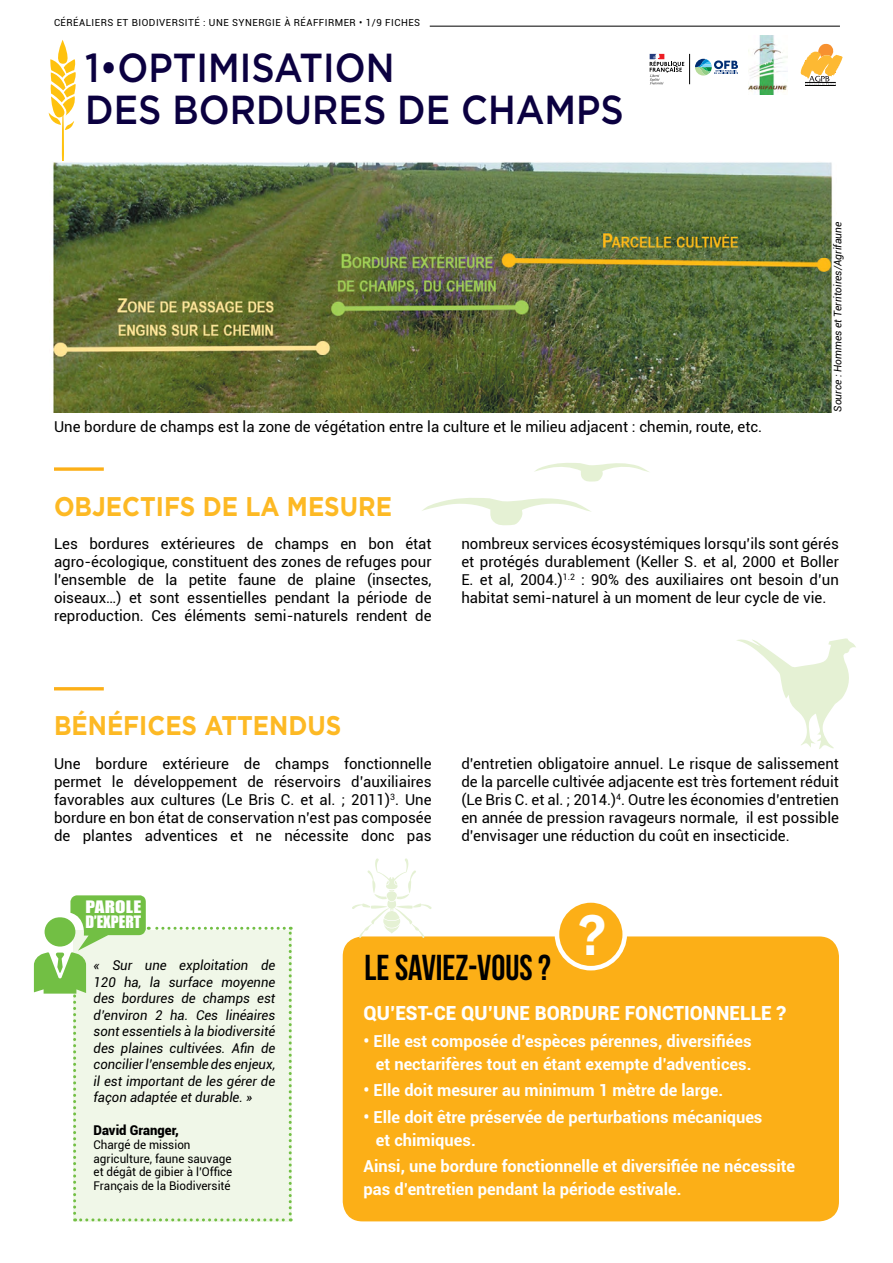
<style>
.page{position:relative;width:893px;height:1263px;background:#fff}
.page>*{position:absolute;margin:0;border:0;box-sizing:border-box;transform-origin:0 0}
.t1{font:700 56.1px "Akzidenz Grotesk BE";color:#fff;scale:.85 1}
.t2{font:500 40.5px/42px "Gotham";color:#0b0040;scale:.9 1}
.t3{font:700 36px "Bebas Neue";color:#000}
.t4{font:700 27px "Gotham";color:#fdb924;scale:.9 1}
.t5{font:900 19.5px "Roboto";color:#fff}
.t6{font:700 16.5px/22.5px "Roboto";color:#fff}
.t7{font:15.75px/15.8px "Impact";color:#fff;scale:1.21 1}
.t8{font:15px/18px "Roboto";color:#000;text-align:justify}
.t9{font:italic 13.5px/16.5px "Roboto";color:#000;text-align:justify}
.t10{font:900 13.5px "Roboto";color:#000}
.t11{font:12px/13.5px "Roboto";color:#000}
.t12{font:italic 10.5px "Roboto";color:#000}
.t13{font:9.75px "Roboto";letter-spacing:.05em;color:#000}
</style>
<div class="page">
<svg style="left:49px;top:40px;width:27px;height:121px"></svg>
<svg style="left:54px;top:467px;width:50px;height:4px"></svg>
<hr style="left:54px;top:687px;width:50px;height:3px;background:#fcaf17">
<div style="left:343px;top:936px;width:496px;height:285px;background:#fcaf17;border-radius:20px"></div>
<div style="left:557px;top:900px;width:68px;height:68px;background:#fcaf17;border-radius:50%"></div>
<div style="left:555px;top:898px;width:72px;height:72px;border:5px solid #fff;border-radius:50%"></div>
<img style="left:53px;top:162px;width:780px;height:250px">
<svg style="left:34px;top:895px;width:258px;height:326px"></svg>
<svg style="left:737px;top:638px;width:119px;height:111px"></svg>
<svg style="left:352px;top:858px;width:81px;height:80px"></svg>
<svg style="left:422px;top:498px;width:169px;height:27px"></svg>
<svg style="left:534px;top:463px;width:115px;height:19px"></svg>
<hr style="left:430px;top:26px;width:410px;height:1px;background:#000">
<hr style="left:805px;top:85px;width:31px;height:1px;background:#000">
<svg style="left:800px;top:44px;width:43px;height:41px"></svg>
<img style="left:748px;top:36px;width:40px;height:59px">
<hr style="left:689px;top:54px;width:1px;height:30px;background:#000">
<svg style="left:650px;top:54px;width:34px;height:30px"></svg>
<svg style="left:695px;top:59px;width:43px;height:17px"></svg>
<p class="t13" style="left:54px;top:15px;width:368px">CÉRÉALIERS ET BIODIVERSITÉ : UNE SYNERGIE À RÉAFFIRMER • 1/9 FICHES</p>
<h2 class="t2" style="left:85px;top:46px;width:600px">1•OPTIMISATION<br>DES BORDURES DE CHAMPS</h2>
<p class="t8" style="left:54px;top:417px;width:710px">Une bordure de champs est la zone de végétation entre la culture et le milieu adjacent : chemin, route, etc.</p>
<p class="t12" style="left:830px;top:412px;width:191px;rotate:-90deg">Source : Hommes et Territoires/Agrifaune</p>
<h3 class="t4" style="left:54px;top:488px;width:377px">OBJECTIFS DE LA MESURE</h3>
<p class="t8" style="left:54px;top:534px;width:379px">Les bordures extérieures de champs en bon état agro-écologique, constituent des zones de refuges pour l’ensemble de la petite faune de plaine (insectes, oiseaux…) et sont essentielles pendant la période de reproduction. Ces éléments semi-naturels rendent de</p>
<p class="t8" style="left:461px;top:534px;width:379px">nombreux services écosystémiques lorsqu’ils sont gérés et protégés durablement (Keller S. et al, 2000 et Boller E. et al, 2004.)<sup>1.2</sup> : 90% des auxiliaires ont besoin d’un habitat semi-naturel à un moment de leur cycle de vie.</p>
<h3 class="t4" style="left:54px;top:708px;width:321px">BÉNÉFICES ATTENDUS</h3>
<p class="t8" style="left:54px;top:754px;width:379px">Une bordure extérieure de champs fonctionnelle permet le développement de réservoirs d’auxiliaires favorables aux cultures (Le Bris C. et al. ; 2011)<sup>3</sup>. Une bordure en bon état de conservation n’est pas composée de plantes adventices et ne nécessite donc pas</p>
<p class="t8" style="left:461px;top:754px;width:379px">d’entretien obligatoire annuel. Le risque de salissement de la parcelle cultivée adjacente est très fortement réduit (Le Bris C. et al. ; 2014.)<sup>4</sup>. Outre les économies d’entretien en année de pression ravageurs normale, il est possible d’envisager une réduction du coût en insecticide.</p>
<p class="t7" style="left:85px;top:898px;width:48px">PAROLE<br>D’EXPERT</p>
<p class="t9" style="left:94px;top:957px;width:183px">« Sur une exploitation de 120 ha, la surface moyenne des bordures de champs est d’environ 2 ha. Ces linéaires sont essentiels à la biodiversité des plaines cultivées. Afin de concilier l’ensemble des enjeux, il est important de les gérer de façon adaptée et durable. »</p>
<p class="t10" style="left:94px;top:1121px;width:87px">DAVID GRANGER,</p>
<p class="t11" style="left:94px;top:1137px;width:140px">Chargé de mission agriculture, faune sauvage et dégât de gibier à l’Office<br>Français de la Biodiversité</p>
<h1 class="t1" style="left:576px;top:903px;width:36px">?</h1>
<h3 class="t3" style="left:365px;top:948px;width:188px">LE SAVIEZ-VOUS ?</h3>
<h3 class="t5" style="left:364px;top:999px;width:424px">QU’EST-CE QU’UNE BORDURE FONCTIONNELLE ?</h3>
<p class="t6" style="left:364px;top:1029px;width:390px;text-align:right">• Elle est composée d’espèces pérennes, diversifiées et nectarifères tout en étant exempte d’adventices.</p>
<p class="t6" style="left:364px;top:1078px;width:361px">• Elle doit mesurer au minimum 1 mètre de large.</p>
<p class="t6" style="left:376px;top:1105px;width:388px;text-indent:-12px">• Elle doit être préservée de perturbations mécaniques et chimiques.</p>
<p class="t6" style="left:364px;top:1154px;width:433px">Ainsi, une bordure fonctionnelle et diversifiée ne nécessite pas d’entretien pendant la période estivale.</p>
</div>
